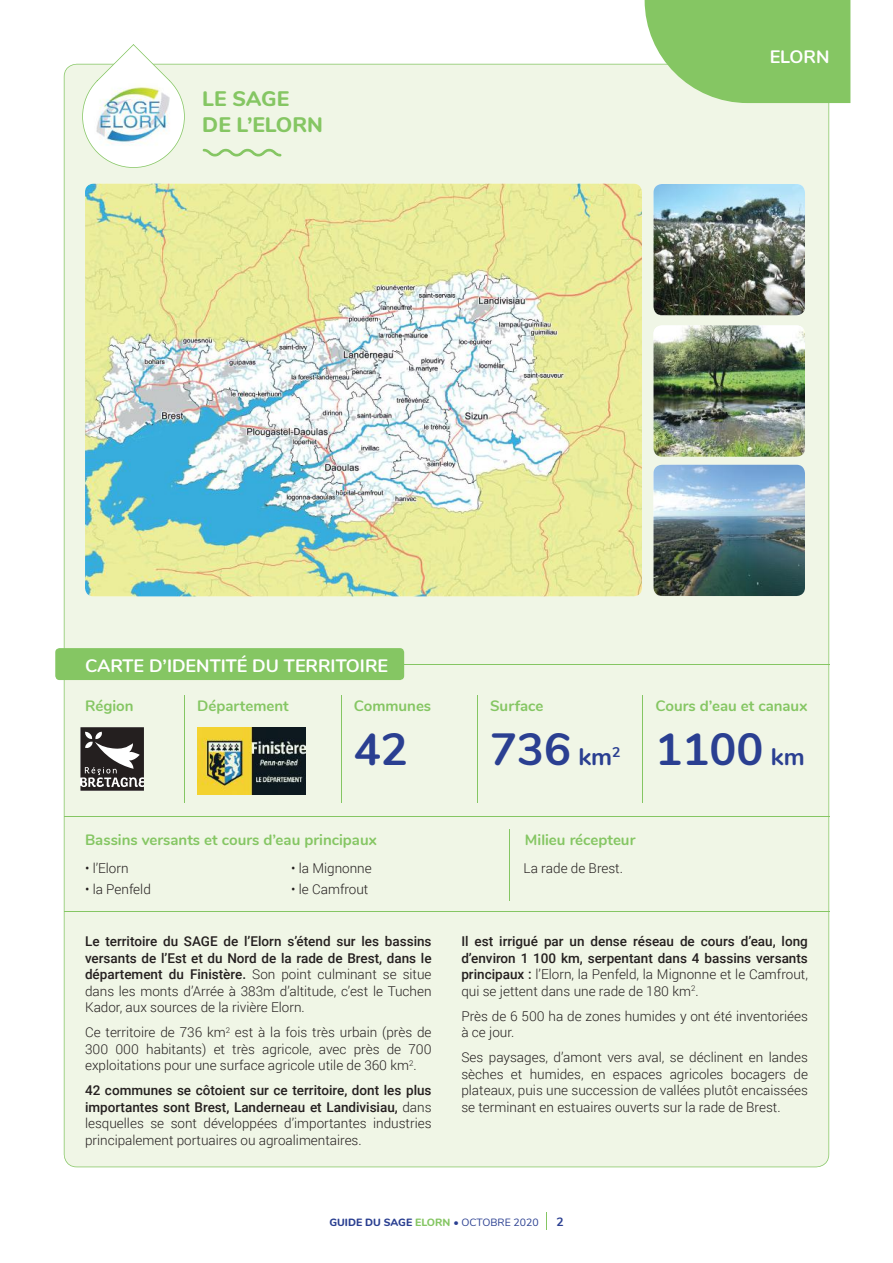
<style>
.page{position:relative;width:893px;height:1263px;background:#fff}
.page>*{position:absolute;margin:0;border:0;box-sizing:border-box;transform-origin:0 0}
.t1{font:700 45px "Nunito";color:#2a3f91}
.t2{font:800 21px/25.5px "Nunito";color:#85c663}
.t3{font:700 18px "Nunito";color:#fff}
.t4{font:700 15px "Nunito";color:#85c663}
.t5{font:300 13.5px/16.5px "Roboto";color:#241f1f;text-align:justify}
.t6{font:500 13.5px/16.5px "Roboto";color:#241f1f;text-align:justify}
.t7{font:700 12px "Nunito";color:#2a3f91}
.t8{font:10.5px "Nunito";color:#2a3f91}
.s1{font-size:24px}
.s2{font-weight:300}
.s3{font-weight:500}
.s4{font-weight:800}
.s5{font-weight:800;color:#85c663}
</style>
<div class="page">
<svg style="left:546px;top:1212px;width:1px;height:17px"></svg>
<div style="left:64px;top:64px;width:765px;height:1103px;background:#f0f6e6"></div>
<svg style="left:203px;top:149px;width:78px;height:7px"></svg>
<img style="left:85px;top:184px;width:557px;height:412px">
<hr style="left:184px;top:695px;width:1px;height:108px;background:#85c663">
<hr style="left:341px;top:695px;width:1px;height:108px;background:#85c663">
<hr style="left:64px;top:816px;width:765px;height:1px;background:#85c663">
<hr style="left:477px;top:695px;width:1px;height:108px;background:#85c663">
<hr style="left:642px;top:695px;width:1px;height:108px;background:#85c663">
<svg style="left:78px;top:44px;width:111px;height:128px"></svg>
<hr style="left:64px;top:664px;width:765px;height:1px;background:#85c663">
<div style="left:55px;top:648px;width:349px;height:32px;background:#85c663;border-radius:4px"></div>
<svg style="left:645px;top:0;width:205px;height:103px;background:#91cb72"></svg>
<hr style="left:64px;top:911px;width:765px;height:1px;background:#85c663">
<hr style="left:509px;top:829px;width:1px;height:71px;background:#85c663">
<img style="left:653px;top:184px;width:152px;height:131px">
<img style="left:653px;top:325px;width:152px;height:132px">
<img style="left:653px;top:465px;width:152px;height:131px">
<svg style="left:80px;top:727px;width:64px;height:64px"></svg>
<img style="left:197px;top:727px;width:108px;height:67px">
<h2 class="t2" style="left:202px;top:85px;width:122px">LE SAGE<br>DE L’ELORN</h2>
<h3 class="t3" style="left:770px;top:44px;width:61px">ELORN</h3>
<h3 class="t3" style="left:85px;top:652px;width:305px">CARTE D’IDENTITÉ DU TERRITOIRE</h3>
<p class="t4" style="left:85px;top:694px;width:50px">Région</p>
<p class="t4" style="left:197px;top:694px;width:93px">Département</p>
<p class="t4" style="left:354px;top:694px;width:79px">Communes</p>
<h1 class="t1" style="left:354px;top:716px;width:56px">42</h1>
<p class="t4" style="left:490px;top:694px;width:55px">Surface</p>
<h1 class="t1" style="left:490px;top:716px;width:132px">736 <span class="s1">km</span><sup>2</sup></h1>
<p class="t4" style="left:655px;top:694px;width:153px">Cours d’eau et canaux</p>
<h1 class="t1" style="left:655px;top:716px;width:151px">1100 <span class="s1">km</span></h1>
<p class="t4" style="left:85px;top:829px;width:293px">Bassins versants et cours d’eau principaux</p>
<p class="t4" style="left:525px;top:829px;width:112px">Milieu récepteur</p>
<p class="t5" style="left:85px;top:860px;width:45px">• l’Elorn</p>
<p class="t5" style="left:85px;top:880px;width:67px">• la Penfeld</p>
<p class="t5" style="left:291px;top:860px;width:82px">• la Mignonne</p>
<p class="t5" style="left:291px;top:880px;width:79px">• le Camfrout</p>
<p class="t5" style="left:524px;top:860px;width:101px">La rade de Brest.</p>
<p class="t6" style="left:85px;top:933px;width:348px">Le territoire du SAGE de l’Elorn s’étend sur les bassins versants de l’Est et du Nord de la rade de Brest, dans le département du Finistère. <span class="s2">Son point culminant se situe dans les monts d’Arrée à 383m d’altitude, c’est le Tuchen Kador, aux sources de la rivière Elorn.</span></p>
<p class="t5" style="left:85px;top:1024px;width:348px">Ce territoire de 736 km<sup>2</sup> est à la fois très urbain (près de 300 000 habitants) et très agricole, avec près de 700 exploitations pour une surface agricole utile de 360 km<sup>2</sup>.</p>
<p class="t5" style="left:85px;top:1082px;width:348px"><span class="s3">42 communes se côtoient sur ce territoire, dont les plus importantes sont Brest, Landerneau et Landivisiau,</span> dans lesquelles se sont développées d’importantes industries principalement portuaires ou agroalimentaires.</p>
<p class="t6" style="left:461px;top:932px;width:348px">Il est irrigué par un dense réseau de cours d’eau, long d’environ 1 100 km, serpentant dans 4 bassins versants principaux : <span class="s2">l’Elorn, la Penfeld, la Mignonne et le Camfrout, qui se jettent dans une rade de 180 km</span><sup>2</sup><span class="s2">.</span></p>
<p class="t5" style="left:461px;top:1007px;width:348px">Près de 6 500 ha de zones humides y ont été inventoriées à ce jour.</p>
<p class="t5" style="left:461px;top:1049px;width:348px">Ses paysages, d’amont vers aval, se déclinent en landes sèches et humides, en espaces agricoles bocagers de plateaux, puis une succession de vallées plutôt encaissées se terminant en estuaires ouverts sur la rade de Brest.</p>
<p class="t8" style="left:329px;top:1215px;width:211px"><span class="s4">GUIDE DU SAGE</span> <span class="s5">ELORN</span> • OCTOBRE 2020</p>
<p class="t7" style="left:556px;top:1213px;width:9px">2</p>
</div>
